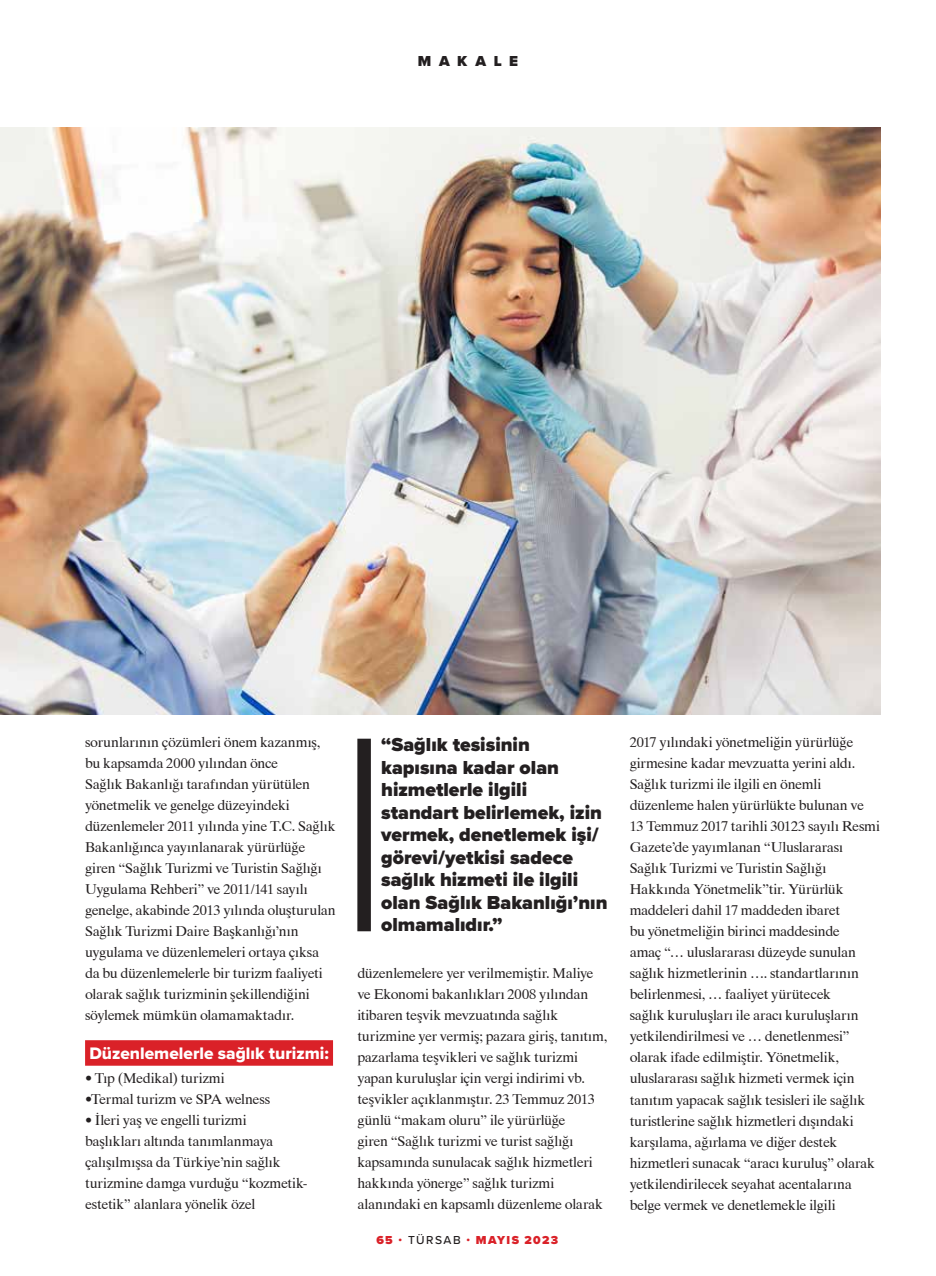
<style>
.page{position:relative;width:936px;height:1276px;background:#fff}
.page>*{position:absolute;margin:0;border:0;box-sizing:border-box;transform-origin:0 0}
.t1{font:900 19.5px/22.5px "Proxima Nova";color:#231f20}
.t2{font:17.25px "Proxima Nova Extrabld";color:#fff}
.t3{font:900 15px "Proxima Nova";letter-spacing:.505em;color:#231f20}
.t4{font:14.25px/21px "Times Ten";letter-spacing:-.015em;color:#231f20}
.t5{font:900 12px "Proxima Nova";letter-spacing:.11em;color:#da2128}
.s1{font-weight:500}
.s2{font-weight:500;color:#231f20}
</style>
<div class="page">
<div style="left:85px;top:1040px;width:248px;height:25px;background:#da2128"></div>
<img style="left:0;top:128px;width:880px;height:586px">
<div style="left:357px;top:738px;width:14px;height:193px;background:#231f20"></div>
<p class="t3" style="left:418px;top:49px;width:102px">MAKALE</p>
<p class="t4" style="left:85px;top:732px;width:252px">sorunlarının çözümleri önem kazanmış, bu kapsamda 2000 yılından önce<br>Sağlık Bakanlığı tarafından yürütülen yönetmelik ve genelge düzeyindeki düzenlemeler 2011 yılında yine T.C. Sağlık Bakanlığınca yayınlanarak yürürlüğe giren “Sağlık Turizmi ve Turistin Sağlığı Uygulama Rehberi” ve 2011/141 sayılı genelge, akabinde 2013 yılında oluşturulan Sağlık Turizmi Daire Başkanlığı’nın uygulama ve düzenlemeleri ortaya çıksa da bu düzenlemelerle bir turizm faaliyeti olarak sağlık turizminin şekillendiğini söylemek mümkün olamamaktadır.</p>
<p class="t2" style="left:89px;top:1040px;width:241px">Düzenlemelerle sağlık turizmi:</p>
<p class="t4" style="left:85px;top:1068px;width:141px">• Tıp (Medikal) turizmi</p>
<p class="t4" style="left:85px;top:1089px;width:187px">•Termal turizm ve SPA welness</p>
<p class="t4" style="left:85px;top:1110px;width:224px">• İleri yaş ve engelli turizmi<br>başlıkları altında tanımlanmaya çalışılmışsa da Türkiye’nin sağlık turizmine damga vurduğu “kozmetik&shy;estetik” alanlara yönelik özel</p>
<h1 class="t1" style="left:381px;top:733px;width:228px">“Sağlık tesisinin kapısına kadar olan hizmetlerle ilgili standart belirlemek, izin vermek, denetlemek işi/ görevi/yetkisi sadece sağlık hizmeti ile ilgili olan Sağlık Bakanlığı’nın olmamalıdır.”</h1>
<p class="t4" style="left:357px;top:963px;width:251px">düzenlemelere yer verilmemiştir. Maliye ve Ekonomi bakanlıkları 2008 yılından itibaren teşvik mevzuatında sağlık turizmine yer vermiş; pazara giriş, tanıtım, pazarlama teşvikleri ve sağlık turizmi yapan kuruluşlar için vergi indirimi vb. teşvikler açıklanmıştır. 23 Temmuz 2013 günlü “makam oluru” ile yürürlüğe<br>giren “Sağlık turizmi ve turist sağlığı kapsamında sunulacak sağlık hizmetleri hakkında yönerge” sağlık turizmi alanındaki en kapsamlı düzenleme olarak</p>
<p class="t5" style="left:376px;top:1231px;width:183px">65 <span class="s1">•</span> <span class="s2">TÜRSAB</span> <span class="s1">•</span> MAYIS 2023</p>
<p class="t4" style="left:629px;top:732px;width:252px">2017 yılındaki yönetmeliğin yürürlüğe girmesine kadar mevzuatta yerini aldı.<br>Sağlık turizmi ile ilgili en önemli düzenleme halen yürürlükte bulunan ve 13 Temmuz 2017 tarihli 30123 sayılı Resmi Gazete’de yayımlanan “Uluslararası Sağlık Turizmi ve Turistin Sağlığı Hakkında Yönetmelik”tir. Yürürlük maddeleri dahil 17 maddeden ibaret<br>bu yönetmeliğin birinci maddesinde<br>amaç “… uluslararası düzeyde sunulan sağlık hizmetlerinin …. standartlarının belirlenmesi, … faaliyet yürütecek<br>sağlık kuruluşları ile aracı kuruluşların yetkilendirilmesi ve … denetlenmesi” olarak ifade edilmiştir. Yönetmelik, uluslararası sağlık hizmeti vermek için tanıtım yapacak sağlık tesisleri ile sağlık turistlerine sağlık hizmetleri dışındaki karşılama, ağırlama ve diğer destek hizmetleri sunacak “aracı kuruluş” olarak yetkilendirilecek seyahat acentalarına belge vermek ve denetlemekle ilgili</p>
</div>
